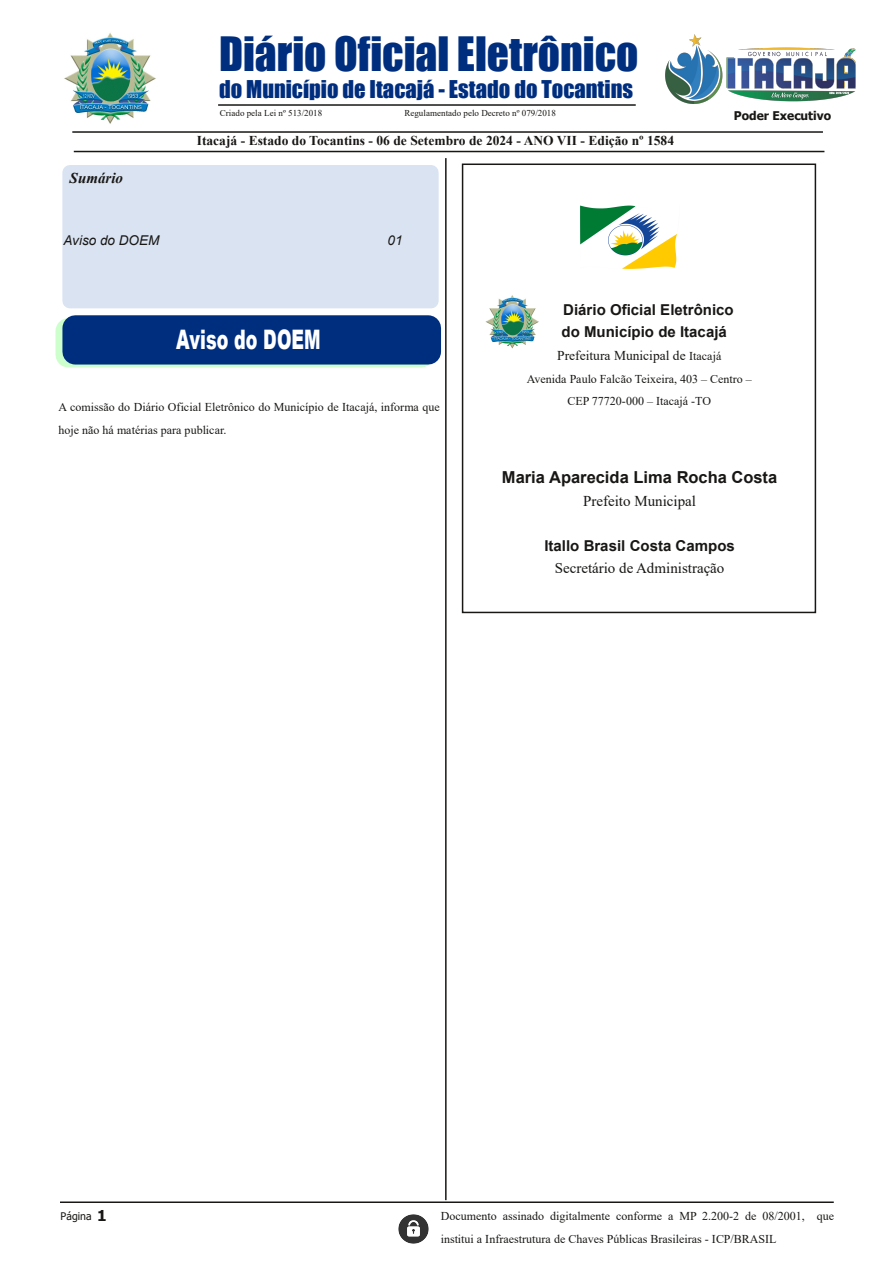
<style>
.page{position:relative;width:893px;height:1263px;background:#fff}
.page>*{position:absolute;margin:0;border:0;box-sizing:border-box;transform-origin:0 0}
.t1{font:43.5px "Impact";color:#002e7f}
.t2{font:900 26.85px "Arial";color:#fff;scale:.65 1}
.t3{font:22.5px "Impact";color:#002e7f}
.t4{font:700 16.5px "Arial";color:#181715}
.t5{font:700 15px/22.5px "Arial";letter-spacing:.005em;color:#181715}
.t6{font:15px "Times New Roman";color:#181715}
.t7{font:italic 700 15px "Times New Roman";letter-spacing:.005em;color:#181715}
.t8{font:700 13.5px "Times New Roman";color:#181715}
.t9{font:13.5px "Times New Roman";color:#181715}
.t10{font:italic 13.5px "Arial";color:#181715}
.t11{font:12px/22.5px "Times New Roman";color:#181715}
.t12{font:700 12px "Tahoma";color:#181715}
.t13{font:10.5px "Tahoma";letter-spacing:.005em;color:#181715}
.t14{font:9px "Times New Roman";color:#181715}
.s1{font-size:12px}
.s2{font-weight:700;font-size:15px}
</style>
<div class="page">
<img style="left:64px;top:33px;width:92px;height:91px">
<hr style="left:218px;top:104px;width:418px;height:2px;background:#181715">
<hr style="left:72px;top:131px;width:751px;height:2px;background:#181715">
<img style="left:666px;top:34px;width:190px;height:70px">
<hr style="left:74px;top:151px;width:750px;height:1px;background:#181715">
<hr style="left:60px;top:1201px;width:774px;height:2px;background:#181715">
<hr style="left:445px;top:158px;width:2px;height:1042px;background:#181715">
<img style="left:398px;top:1214px;width:31px;height:30px">
<div style="left:70px;top:172px;width:361px;height:129px;background:#dae3f2"></div>
<div style="left:62px;top:165px;width:377px;height:143px;border:15px solid #dae3f2"></div>
<div style="left:462px;top:164px;width:354px;height:449px;border:2px solid #181715"></div>
<img style="left:485px;top:295px;width:54px;height:54px">
<img style="left:580px;top:205px;width:97px;height:63px">
<div style="left:56px;top:318px;width:378px;height:49px;border:26px solid #cfc"></div>
<div style="left:62px;top:315px;width:379px;height:49px;border:26px solid #002e7f"></div>
<p class="t7" style="left:70px;top:169px;width:55px">Sumário</p>
<h1 class="t1" style="left:219px;top:27px;width:421px">Diário Oficial Eletrônico</h1>
<h3 class="t3" style="left:219px;top:75px;width:415px">do Município de Itacajá - Estado do Tocantins</h3>
<p class="t14" style="left:220px;top:108px;width:104px">Criado pela Lei nº 513/2018</p>
<p class="t14" style="left:404px;top:108px;width:153px">Regulamentado pelo Decreto nº 079/2018</p>
<p class="t8" style="left:197px;top:133px;width:479px">Itacajá - Estado do Tocantins - 06 de Setembro de 2024 - ANO VII - Edição nº 1584</p>
<p class="t10" style="left:64px;top:232px;width:97px">Aviso do DOEM</p>
<p class="t10" style="left:388px;top:232px;width:17px">01</p>
<p class="t12" style="left:734px;top:108px;width:99px">Poder Executivo</p>
<h2 class="t2" style="left:176px;top:319px;width:224px">Aviso do DOEM</h2>
<p class="t11" style="left:58px;top:396px;width:383px">A comissão do Diário Oficial Eletrônico do Município de Itacajá, informa que hoje não há matérias para publicar.</p>
<p class="t5" style="left:562px;top:298px;width:174px">Diário Oficial Eletrônico do Município de Itacajá</p>
<p class="t9" style="left:557px;top:348px;width:166px">Prefeitura Municipal de <span class="s1">Itacajá</span></p>
<p class="t11" style="left:527px;top:367px;width:227px;text-align:center">Avenida Paulo Falcão Teixeira, 403 – Centro –<br>CEP 77720-000 – Itacajá -TO</p>
<h3 class="t4" style="left:502px;top:468px;width:277px">Maria Aparecida Lima Rocha Costa</h3>
<p class="t6" style="left:583px;top:492px;width:114px">Prefeito Municipal</p>
<p class="t5" style="left:544px;top:534px;width:192px">Itallo Brasil Costa Campos</p>
<p class="t6" style="left:555px;top:560px;width:171px">Secretário de Administração</p>
<p class="t13" style="left:61px;top:1209px;width:48px">Página <span class="s2">1</span></p>
<p class="t11" style="left:441px;top:1205px;width:395px">Documento assinado digitalmente conforme a MP 2.200-2 de 08/2001, que institui a Infraestrutura de Chaves Públicas Brasileiras - ICP/BRASIL</p>
</div>
